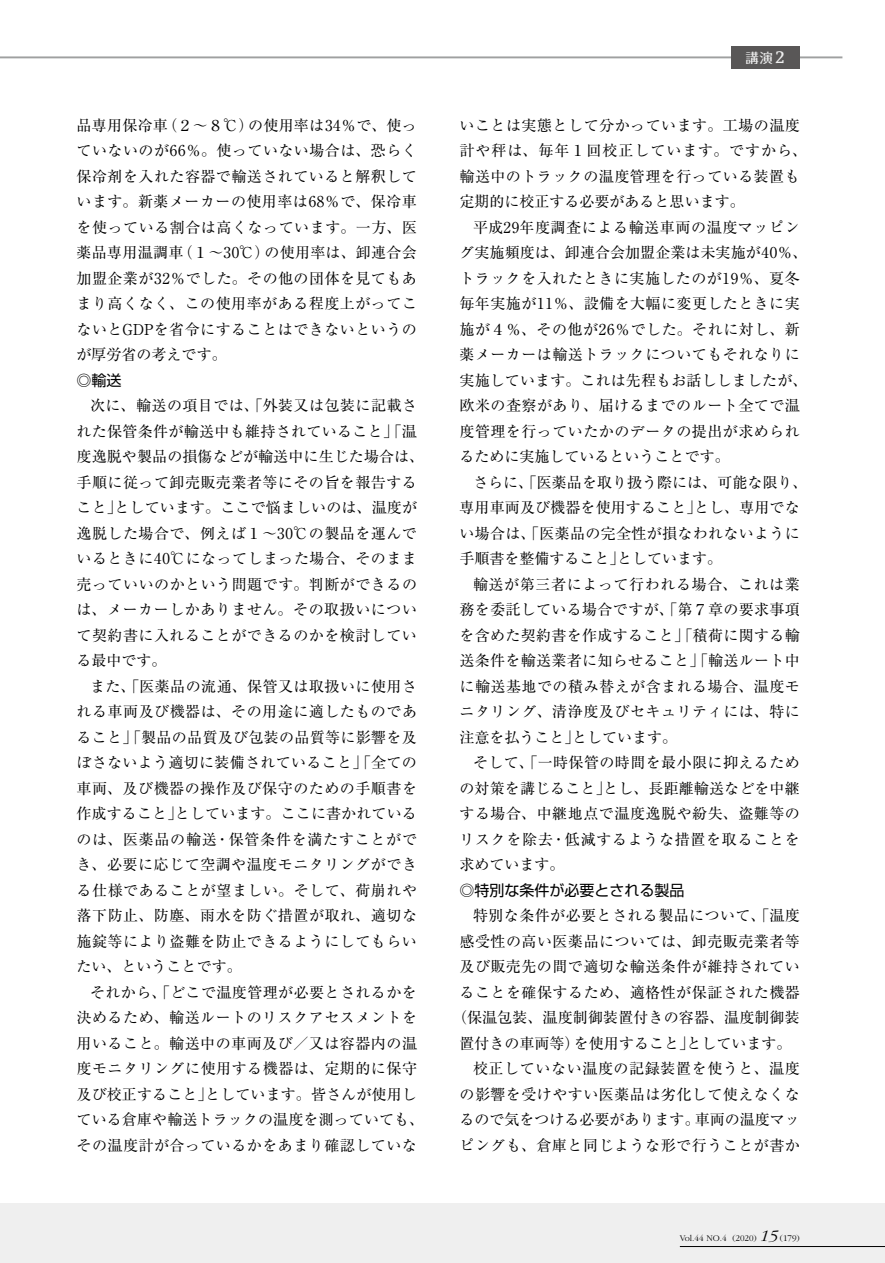
<style>
.page{position:relative;width:885px;height:1263px;background:#fff}
.page>*{position:absolute;margin:0;border:0;box-sizing:border-box;transform-origin:0 0}
.t1{font:15px/25.5px "Ryumin Pro";letter-spacing:.03em;color:#000;text-align:justify}
.t2{font:15px/25.5px "Ryumin Pro";letter-spacing:.01em;color:#000}
.t3{font:15px "Ryumin Pro";color:#000}
.t4{font:15px "Shin Go Pro";color:#000}
.t5{font:500 13.5px "Folk Pro";color:#efefef}
.t6{font:300 9px "Garamond";color:#000}
.s1{font-family:"Lino Letter";font-size:16.8px}
.s2{font-style:italic;font-size:16.5px}
</style>
<div class="page">
<div style="left:0;top:1203px;width:884px;height:60px;background:#efefef"></div>
<hr style="left:679px;top:1246px;width:205px;height:1px;background:#000">
<hr style="left:0;top:56px;width:842px;height:2px;background:#9fa0a0">
<div style="left:730px;top:46px;width:69px;height:23px;background:#595757"></div>
<p class="t1" style="left:77px;top:111px;width:342px">品専用保冷車（２～８℃）の使用率は34％で、使っていないのが66％。使っていない場合は、恐らく保冷剤を入れた容器で輸送されていると解釈しています。新薬メーカーの使用率は68％で、保冷車を使っている割合は高くなっています。一方、医薬品専用温調車（１～30℃）の使用率は、卸連合会加盟企業が32％でした。その他の団体を見てもあまり高くなく、この使用率がある程度上がってこないとGDPを省令にすることはできないというのが厚労省の考えです。</p>
<p class="t4" style="left:77px;top:367px;width:47px">◎輸送</p>
<p class="t1" style="left:77px;top:392px;width:349px;text-align:left;text-indent:14px">次に、輸送の項目では、「外装又は包装に記載された保管条件が輸送中も維持されていること」「温度逸脱や製品の損傷などが輸送中に生じた場合は、手順に従って卸売販売業者等にその旨を報告すること」としています。ここで悩ましいのは、温度が逸脱した場合で、例えば１～30℃の製品を運んでいるときに40℃になってしまった場合、そのまま売っていいのかという問題です。判断ができるのは、メーカーしかありません。その取扱いについて契約書に入れることができるのかを検討している最中です。</p>
<p class="t1" style="left:77px;top:672px;width:342px;text-indent:14px">また、「医薬品の流通、保管又は取扱いに使用される車両及び機器は、その用途に適したものであること」「製品の品質及び包装の品質等に影響を及ぼさないよう適切に装備されていること」「全ての車両、及び機器の操作及び保守のための手順書を作成すること」としています。ここに書かれているのは、医薬品の輸送・保管条件を満たすことができ、必要に応じて空調や温度モニタリングができる仕様であることが望ましい。そして、荷崩れや落下防止、防塵、雨水を防ぐ措置が取れ、適切な施錠等により盗難を防止できるようにしてもらいたい、ということです。</p>
<p class="t1" style="left:77px;top:978px;width:349px;text-align:center">それから、「どこで温度管理が必要とされるかを<br>決めるため、輸送ルートのリスクアセスメントを用いること。輸送中の車両及び／又は容器内の温度モニタリングに使用する機器は、定期的に保守及び校正すること」としています。皆さんが使用している倉庫や輸送トラックの温度を測っていても、その温度計が合っているかをあまり確認していな</p>
<p class="t5" style="left:745px;top:46px;width:41px">講演<span class="s1">2</span></p>
<p class="t1" style="left:459px;top:111px;width:349px;text-align:left">いことは実態として分かっています。工場の温度計や秤は、毎年１回校正しています。ですから、輸送中のトラックの温度管理を行っている装置も定期的に校正する必要があると思います。</p>
<p class="t1" style="left:459px;top:213px;width:349px;text-align:left;text-indent:14px">平成29年度調査による輸送車両の温度マッピング実施頻度は、卸連合会加盟企業は未実施が40％、トラックを入れたときに実施したのが19％、夏冬毎年実施が11％、設備を大幅に変更したときに実施が４％、その他が26％でした。それに対し、新薬メーカーは輸送トラックについてもそれなりに実施しています。これは先程もお話ししましたが、欧米の査察があり、届けるまでのルート全てで温度管理を行っていたかのデータの提出が求められるために実施しているということです。</p>
<p class="t2" style="left:459px;top:468px;width:349px;text-indent:14px">さらに、「医薬品を取り扱う際には、可能な限り、専用車両及び機器を使用すること」とし、専用でない場合は、「医薬品の完全性が損なわれないように手順書を整備すること」としています。</p>
<p class="t1" style="left:459px;top:570px;width:342px;text-indent:14px">輸送が第三者によって行われる場合、これは業務を委託している場合ですが、「第７章の要求事項を含めた契約書を作成すること」「積荷に関する輸送条件を輸送業者に知らせること」「輸送ルート中に輸送基地での積み替えが含まれる場合、温度モニタリング、清浄度及びセキュリティには、特に注意を払うこと」としています。</p>
<p class="t1" style="left:459px;top:749px;width:342px;text-indent:14px">そして、「一時保管の時間を最小限に抑えるための対策を講じること」とし、長距離輸送などを中継する場合、中継地点で温度逸脱や紛失、盗難等のリスクを除去・低減するような措置を取ることを求めています。</p>
<p class="t4" style="left:459px;top:877px;width:226px">◎特別な条件が必要とされる製品</p>
<p class="t1" style="left:473px;top:902px;width:328px">特別な条件が必要とされる製品について、「温度</p>
<p class="t1" style="left:459px;top:927px;width:342px">感受性の高い医薬品については、卸売販売業者等</p>
<p class="t1" style="left:459px;top:953px;width:342px">及び販売先の間で適切な輸送条件が維持されてい</p>
<p class="t1" style="left:459px;top:978px;width:342px">ることを確保するため、適格性が保証された機器</p>
<p class="t2" style="left:452px;top:1004px;width:349px">（保温包装、温度制御装置付きの容器、温度制御装</p>
<p class="t3" style="left:459px;top:1031px;width:333px">置付きの車両等）を使用すること」としています。</p>
<p class="t1" style="left:473px;top:1055px;width:328px">校正していない温度の記録装置を使うと、温度</p>
<p class="t1" style="left:459px;top:1080px;width:342px">の影響を受けやすい医薬品は劣化して使えなくな</p>
<p class="t3" style="left:459px;top:1108px;width:342px">るので気をつける必要があります。車両の温度マッ</p>
<p class="t1" style="left:459px;top:1131px;width:342px">ピングも、倉庫と同じような形で行うことが書か</p>
<p class="t6" style="left:679px;top:1233px;width:121px">Vol.44 NO.4 (2020) <span class="s2">15</span> (179)</p>
</div>
